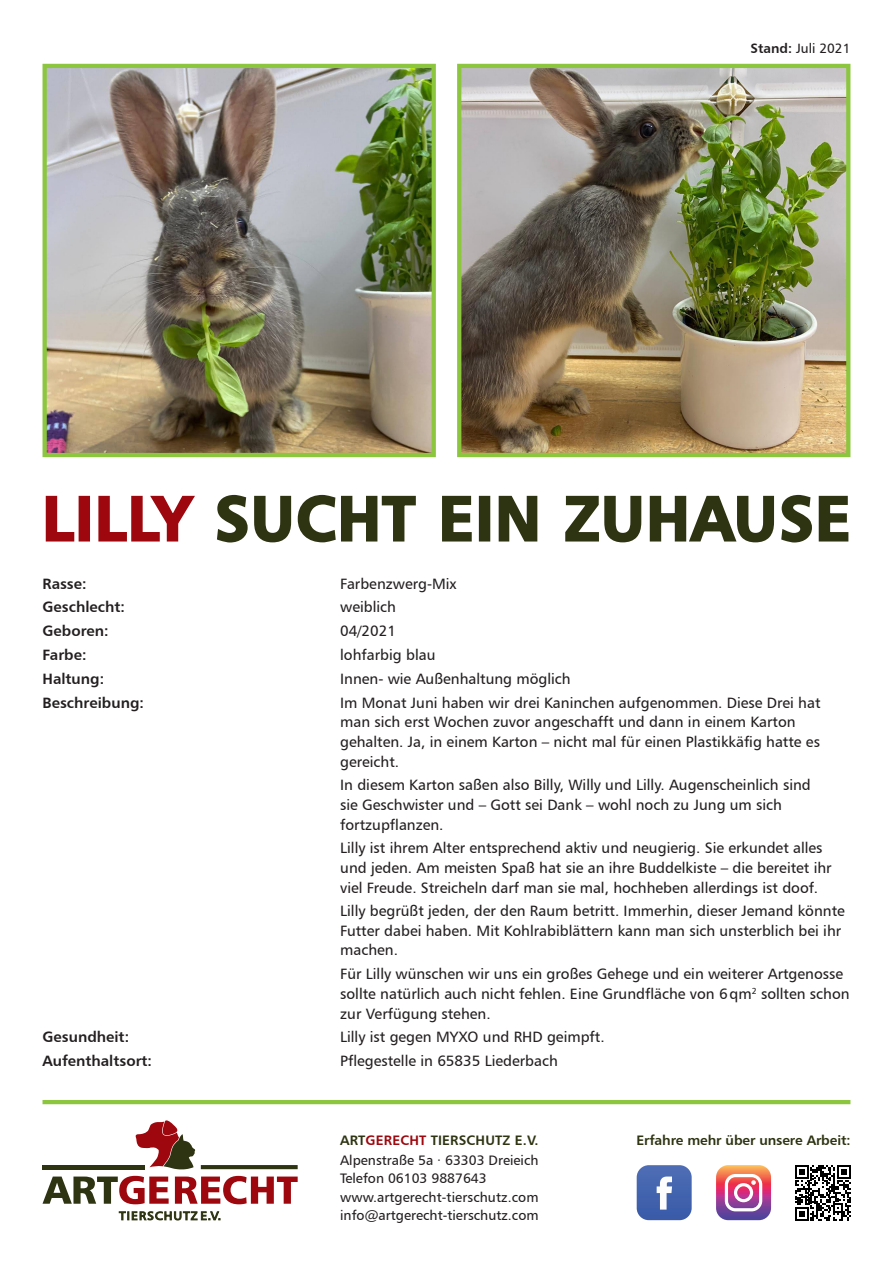
<style>
.page{position:relative;width:893px;height:1263px;background:#fff}
.page>*{position:absolute;margin:0;border:0;box-sizing:border-box;transform-origin:0 0}
.t1{font:61.5px "Humanist 777 BT Bold B";letter-spacing:.03em;color:#2e3311}
.t2{font:15px/19.6px "Humanist 777 BT Roman B";color:#231f20}
.t3{font:15px "Humanist 777 BT Bold B";color:#231f20}
.t4{font:13.8px/18.5px "Humanist 777 BT Roman B";color:#231f20}
.t5{font:13.8px "Humanist 777 BT Bold B";letter-spacing:-.01em;color:#2e3311}
.t6{font:13.8px "Humanist 777 BT Bold B";letter-spacing:.01em;color:#2e3311}
.t7{font:13.5px "Humanist 777 BT Roman B";color:#231f20}
.s1{font-family:"Humanist 777 BT Bold B"}
.s2{color:#9d070d}
</style>
<div class="page">
<img style="left:48px;top:69px;width:383px;height:383px">
<div style="left:43px;top:64px;width:393px;height:393px;border:4px solid #8bc63e"></div>
<img style="left:462px;top:69px;width:383px;height:383px">
<div style="left:457px;top:64px;width:393px;height:393px;border:4px solid #8bc63e"></div>
<svg style="left:45px;top:495px;width:30px;height:47px"></svg>
<div style="left:79px;top:496px;width:11px;height:45px;border:3px solid #9d070d"></div>
<svg style="left:98px;top:495px;width:97px;height:47px"></svg>
<svg style="left:217px;top:494px;width:199px;height:49px"></svg>
<svg style="left:442px;top:495px;width:30px;height:47px"></svg>
<div style="left:479px;top:496px;width:11px;height:45px;border:3px solid #2e3311"></div>
<svg style="left:497px;top:452px;width:43px;height:90px"></svg>
<svg style="left:565px;top:494px;width:284px;height:49px"></svg>
<hr style="left:43px;top:1165px;width:102px;height:4px;background:#2e3311">
<svg style="left:136px;top:1120px;width:59px;height:50px"></svg>
<svg style="left:201px;top:1165px;width:97px;height:4px"></svg>
<svg style="left:118px;top:1211px;width:102px;height:9px"></svg>
<svg style="left:43px;top:1176px;width:126px;height:28px"></svg>
<svg style="left:175px;top:1176px;width:123px;height:28px"></svg>
<svg style="left:795px;top:1165px;width:55px;height:55px"></svg>
<hr style="left:43px;top:1100px;width:807px;height:4px;background:#8bc63e">
<svg style="left:637px;top:1165px;width:55px;height:55px;background:#5e7aba"></svg>
<svg style="left:716px;top:1165px;width:55px;height:55px"></svg>
<p class="t7" style="left:750px;top:40px;width:101px"><span class="s1">Stand:</span> Juli 2021</p>
<h1 class="t1" style="left:43px;top:480px;width:809px"><span class="s2">LILLY</span> SUCHT EIN ZUHAUSE</h1>
<p class="t3" style="left:43px;top:574px;width:45px">Rasse:</p>
<p class="t2" style="left:340px;top:573px;width:118px">Farbenzwerg-Mix</p>
<p class="t3" style="left:43px;top:598px;width:84px">Geschlecht:</p>
<p class="t2" style="left:340px;top:597px;width:57px">weiblich</p>
<p class="t3" style="left:43px;top:621px;width:68px">Geboren:</p>
<p class="t2" style="left:340px;top:621px;width:57px">04/2021</p>
<p class="t3" style="left:43px;top:645px;width:45px">Farbe:</p>
<p class="t2" style="left:340px;top:645px;width:97px">lohfarbig blau</p>
<p class="t3" style="left:43px;top:669px;width:63px">Haltung:</p>
<p class="t2" style="left:340px;top:669px;width:232px">Innen- wie Außenhaltung möglich</p>
<p class="t3" style="left:43px;top:693px;width:103px">Beschreibung:</p>
<p class="t2" style="left:340px;top:692px;width:482px">Im Monat Juni haben wir drei Kaninchen aufgenommen. Diese Drei hat man sich erst Wochen zuvor angeschafft und dann in einem Karton gehalten. Ja, in einem Karton – nicht mal für einen Plastikkäfig hatte es gereicht.</p>
<p class="t2" style="left:340px;top:775px;width:472px">In diesem Karton saßen also Billy, Willy und Lilly. Augenscheinlich sind sie Geschwister und – Gott sei Dank – wohl noch zu Jung um sich fortzupflanzen.</p>
<p class="t2" style="left:340px;top:838px;width:493px">Lilly ist ihrem Alter entsprechend aktiv und neugierig. Sie erkundet alles und jeden. Am meisten Spaß hat sie an ihre Buddelkiste – die bereitet ihr viel Freude. Streicheln darf man sie mal, hochheben allerdings ist doof.</p>
<p class="t2" style="left:340px;top:901px;width:506px">Lilly begrüßt jeden, der den Raum betritt. Immerhin, dieser Jemand könnte<br>Futter dabei haben. Mit Kohlrabiblättern kann man sich unsterblich bei ihr machen.</p>
<p class="t2" style="left:340px;top:964px;width:511px">Für Lilly wünschen wir uns ein großes Gehege und ein weiterer Artgenosse sollte natürlich auch nicht fehlen. Eine Grundfläche von 6qm<sup>2</sup> sollten schon zur Verfügung stehen.</p>
<p class="t3" style="left:43px;top:1028px;width:88px">Gesundheit:</p>
<p class="t2" style="left:340px;top:1027px;width:266px">Lilly ist gegen MYXO und RHD geimpft.</p>
<p class="t3" style="left:43px;top:1051px;width:111px">Aufenthaltsort:</p>
<p class="t2" style="left:340px;top:1051px;width:219px">Pflegestelle in 65835 Liederbach</p>
<p class="t6" style="left:340px;top:1131px;width:200px">ART<span class="s2">GERECHT</span> TIERSCHUTZ E.V.</p>
<p class="t4" style="left:340px;top:1151px;width:200px">Alpenstraße 5a · 63303 Dreieich<br>Telefon 06103 9887643 www.artgerecht-tierschutz.com info@artgerecht-tierschutz.com</p>
<p class="t5" style="left:636px;top:1131px;width:216px">Erfahre mehr über unsere Arbeit:</p>
</div>
